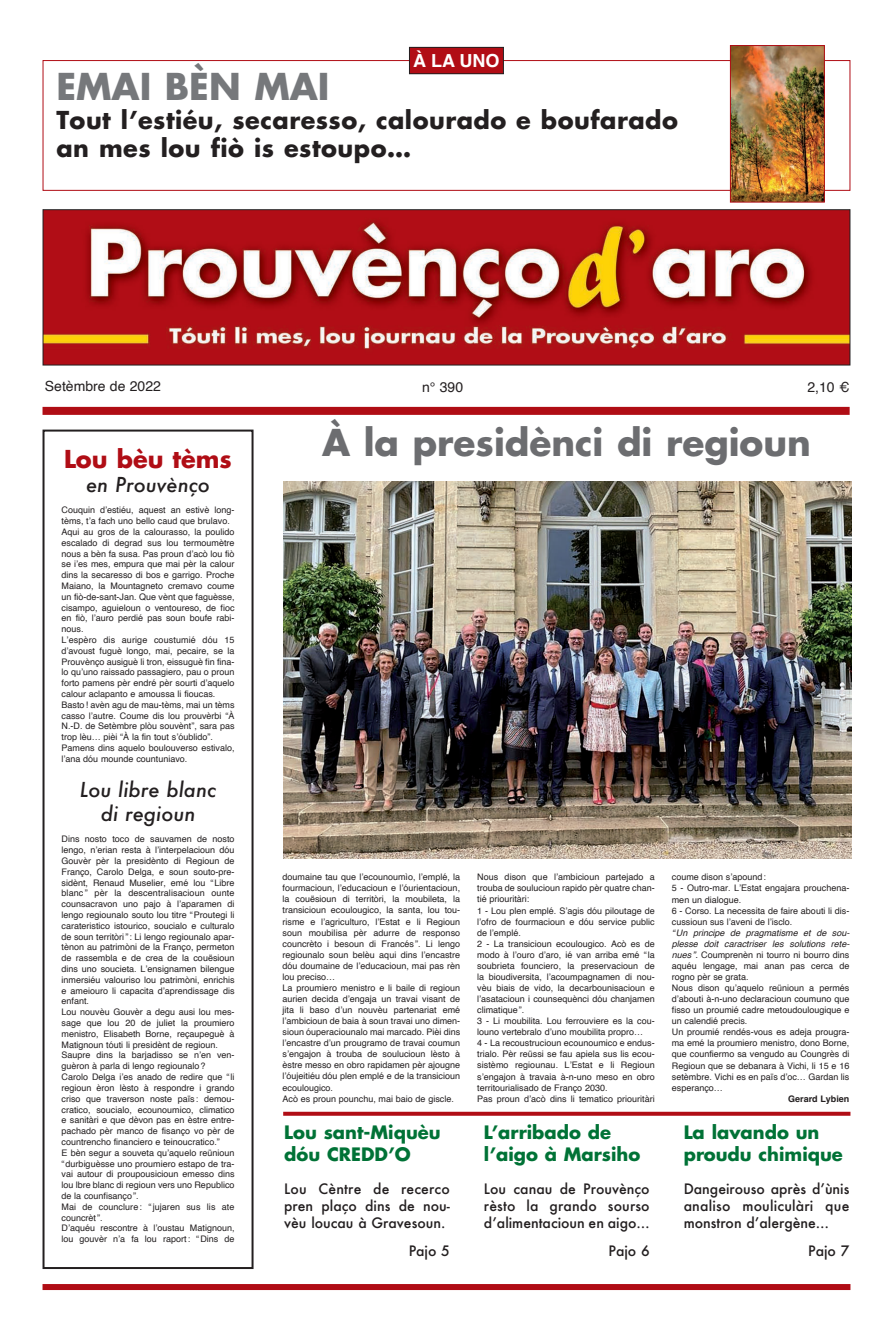
<style>
.page{position:relative;width:893px;height:1333px;background:#fff}
.page>*{position:absolute;margin:0;border:0;box-sizing:border-box;transform-origin:0 0}
.t1{font:700 36px "Futura";color:#6c6d70}
.t2{font:700 36px "Futura";color:#76787b}
.t3{font:700 24px/28.8px "Futura";letter-spacing:.02em;color:#231f20}
.t4{font:700 24px "Futura";color:#b00d15}
.t5{font:italic 500 20px/24px "Futura";color:#231f20;text-align:center}
.t6{font:700 18px/21.6px "Futura";color:#007236}
.t7{font:700 18px "Helvetica";color:#fff}
.t8{font:500 14px/16.8px "Futura";color:#231f20;text-align:justify}
.t9{font:14px "Helvetica";color:#231f20}
.t10{font:9px/10.8px "Helvetica";color:#231f20}
.t11{font:700 9px "Helvetica";color:#231f20}
.s1{font-style:italic}
</style>
<div class="page">
<img style="left:45px;top:211px;width:803px;height:152px">
<div style="left:43px;top:209px;width:807px;height:156px;border:1px solid #231f20"></div>
<div style="left:43px;top:60px;width:807px;height:131px;border:1px solid #b00d15"></div>
<svg style="left:283px;top:1111px;width:567px;height:4px;background:#bf3b41"></svg>
<div style="left:43px;top:407px;width:807px;height:8px;background:#b00d15"></div>
<div style="left:43px;top:1283px;width:807px;height:6px;background:#b00d15"></div>
<img style="left:732px;top:47px;width:91px;height:154px">
<div style="left:730px;top:45px;width:95px;height:158px;border:1px solid #b00d15"></div>
<div style="left:409px;top:47px;width:94px;height:27px;background:#b10d15"></div>
<div style="left:409px;top:47px;width:95px;height:27px;border:1px solid #231f20"></div>
<div style="left:43px;top:429px;width:211px;height:839px;border:2px solid #231f20"></div>
<img style="left:283px;top:481px;width:568px;height:377px">
<h3 class="t7" style="left:413px;top:50px;width:88px">À LA UNO</h3>
<h1 class="t2" style="left:56px;top:62px;width:275px">EMAI BÈN MAI</h1>
<h2 class="t3" style="left:56px;top:105px;width:623px">Tout l’estiéu, secaresso, calourado e boufarado an mes lou fiò is estoupo…</h2>
<h3 class="t9" style="left:45px;top:375px;width:117px">Setèmbre de 2022</h3>
<h3 class="t9" style="left:422px;top:376px;width:43px">n° 390</h3>
<h3 class="t9" style="left:807px;top:377px;width:43px">2,10 €</h3>
<h2 class="t4" style="left:64px;top:443px;width:169px">Lou bèu tèms</h2>
<h3 class="t5" style="left:86px;top:472px;width:125px">en Prouvènço</h3>
<p class="t10" style="left:62px;top:505px;width:175px">Couquin d’estiéu, aquest an estivè long&shy;tèms, t’a fach uno bello caud que brulavo.<br>Aqui au gros de la calourasso, la poulido escalado di degrad sus lou termoumètre nous a bèn fa susa. Pas proun d’acò lou fiò se i’es mes, empura que mai pèr la calour dins la secaresso di bos e garrigo. Proche Maiano, la Mountagneto cremavo coume un fiò-de-sant-Jan. Que vènt que faguèsse, cisampo, aguieloun o ventoureso, de fioc en fiò, l’auro perdié pas soun boufe rabi&shy;nous.<br>L’espèro dis aurige coustumié dóu 15 d’avoust fuguè longo, mai, pecaire, se la Prouvènço ausiguè li tron, eissuguè fin fina&shy;lo qu’uno raissado passagiero, pau o proun forto pamens pèr endré pèr sourti d’aquelo calour aclapanto e amoussa li fioucas.<br>Basto! avèn agu de mau-tèms, mai un tèms casso l’autre. Coume dis lou prouvèrbi “À N.-D. de Setèmbre plòu souvènt”, sara pas trop lèu… pièi “À la fin tout s’óublido”.<br>Pamens dins aquelo boulouverso estivalo, l’ana dóu mounde countuniavo.</p>
<h3 class="t5" style="left:80px;top:777px;width:138px">Lou libre blanc di regioun</h3>
<p class="t10" style="left:62px;top:834px;width:174px">Dins nosto toco de sauvamen de nosto lengo, n’erian resta à l’interpelacioun dóu Gouvèr pèr la presidènto di Regioun de Franço, Carolo Delga, e soun souto-pre&shy;sidènt, Renaud Muselier, emé lou “Libre blanc ” pèr la descentralisacioun ounte counsacravon uno pajo à l’aparamen di lengo regiounalo souto lou titre “Proutegi li carateristico istourico, soucialo e culturalo de soun territòri”: Li lengo regiounalo apar&shy;tènon au patrimòni de la Franço, permeton de rassembla e de crea de la couësioun dins uno soucieta. L’ensignamen bilengue inmersiéu valouriso lou patrimòni, enrichis e ameiouro li capacita d’aprendissage dis enfant.<br>Lou nouvèu Gouvèr a degu ausi lou mes&shy;sage que lou 20 de juliet la proumiero menistro, Elisabeth Borne, reçaupeguè à Matignoun tóuti li presidènt de regioun.<br>Saupre dins la barjadisso se n’en ven&shy;guèron à parla di lengo regiounalo?<br>Carolo Delga i’es anado de redire que “li regioun èron lèsto à respondre i grando criso que traverson noste païs: demou&shy;cratico, soucialo, ecounoumico, climatico e sanitàri e que dèvon pas en èstre entre&shy;pachado pèr manco de fisanço vo pèr de countrencho financiero e teinoucratico.”<br>E bèn segur a souveta qu’aquelo reünioun “durbiguèsse uno proumiero estapo de tra&shy;vai autour di proupousicioun emesso dins lou lbre blanc di regioun vers uno Republico de la counfisanço”.<br>Mai de counclure : “jujaren sus lis ate councrèt”.<br>D’aquéu rescontre à l’oustau Matignoun, lou gouvèr n’a fa lou raport: “Dins de</p>
<h1 class="t1" style="left:322px;top:419px;width:490px">À la presidènci di regioun</h1>
<p class="t10" style="left:283px;top:871px;width:179px;line-height:11.1px">doumaine tau que l’ecounoumìo, l’emplé, la fourmacioun, l’educacioun e l’óurientacioun, la couësioun di territòri, la moubileta, la transicioun ecoulougico, la santa, lou tou&shy;risme e l’agriculturo, l’Estat e li Regioun soun moubilisa pèr adurre de responso councrèto i besoun di Francés”. Li lengo regiounalo soun belèu aqui dins l’encastre dóu doumaine de l’educacioun, mai pas rèn lou preciso…<br>La proumiero menistro e li baile di regioun aurien decida d’engaja un travai visant de jita li baso d’un nouvèu partenariat emé l’ambicioun de baia à soun travai uno dimen&shy;sioun óuperaciounalo mai marcado. Pièi dins l’encastre d’un prougramo de travai coumun s’engajon à trouba de soulucioun lèsto à èstre messo en obro rapidamen pèr ajougne l’óujeitiéu dóu plen emplé e de la transicioun ecoulougico.<br>Acò es proun pounchu, mai baio de giscle.</p>
<p class="t10" style="left:477px;top:871px;width:179px;line-height:11.1px">Nous dison que l’ambicioun partejado a trouba de soulucioun rapido pèr quatre chan&shy;tié priouritàri:<br>1 - Lou plen emplé. S’agis dóu piloutage de l’ofro de fourmacioun e dóu service public de l’emplé.<br>2 - La transicioun ecoulougico. Acò es de modo à l’ouro d’aro, ié van arriba emé “la soubrieta founciero, la preservacioun de la bioudiversita, l’acoumpagnamen di nou&shy;vèu biais de vido, la decarbounisacioun e l’asatacioun i counsequènci dóu chanjamen climatique”.<br>3 - Li moubilita. Lou ferrouviere es la cou&shy;louno vertebralo d’uno moubilita propro…<br>4 - La recoustrucioun ecounoumico e endus&shy;trialo. Pèr reüssi se fau apiela sus lis ecou&shy;sistèmo regiounau. L’Estat e li Regioun s’engajon à travaia à-n-uno meso en obro territourialisado de Franço 2030.<br>Pas proun d’acò dins li tematico priouritàri</p>
<p class="t10" style="left:672px;top:872px;width:179px;line-height:11.1px">coume dison s’apound:<br>5 - Outro-mar. L’Estat engajara prouchena&shy;men un dialogue.<br>6 - Corso. La necessita de faire abouti li dis&shy;cussioun sus l’aveni de l’isclo.</p>
<p class="t10" style="left:672px;top:927px;width:179px;line-height:11.1px"><span class="s1">“Un principe de pragmatisme et de sou&shy;plesse doit caractriser les solutions rete&shy;nues”.</span> Coumprenèn ni tourro ni bourro dins aquéu lengage, mai anan pas cerca de rogno pèr se grata.<br>Nous dison qu’aquelo reünioun a permés d’abouti à-n-uno declaracioun coumuno que fisso un proumié cadre metoudoulougique e un calendié precis.<br>Un proumié rendés-vous es adeja prougra&shy;ma emé la proumiero menistro, dono Borne, que counfiermo sa vengudo au Coungrès di Regioun que se debanara à Vichi, li 15 e 16 setèmbre. Vichi es en païs d’oc… Gardan lis esperanço…</p>
<p class="t11" style="left:788px;top:1093px;width:63px">Gerard Lybien</p>
<h3 class="t6" style="left:284px;top:1121px;width:158px">Lou sant-Miquèu dóu CREDD’O</h3>
<h3 class="t8" style="left:284px;top:1180px;width:167px">Lou Cèntre de recerco pren plaço dins de nou&shy;vèu loucau à Gravesoun.</h3>
<h3 class="t8" style="left:409px;top:1241px;width:43px">Pajo 5</h3>
<h3 class="t6" style="left:484px;top:1121px;width:158px">L’arribado de l’aigo à Marsiho</h3>
<h3 class="t8" style="left:484px;top:1180px;width:167px">Lou canau de Prouvènço rèsto la grando sourso d’alimentacioun en aigo…</h3>
<h3 class="t8" style="left:608px;top:1241px;width:43px">Pajo 6</h3>
<h3 class="t6" style="left:684px;top:1121px;width:161px">La lavando un proudu chimique</h3>
<h3 class="t8" style="left:684px;top:1180px;width:167px">Dangeirouso après d’ùnis analiso mouliculàri que monstron d’alergène…</h3>
<h3 class="t8" style="left:808px;top:1241px;width:43px">Pajo 7</h3>
</div>
